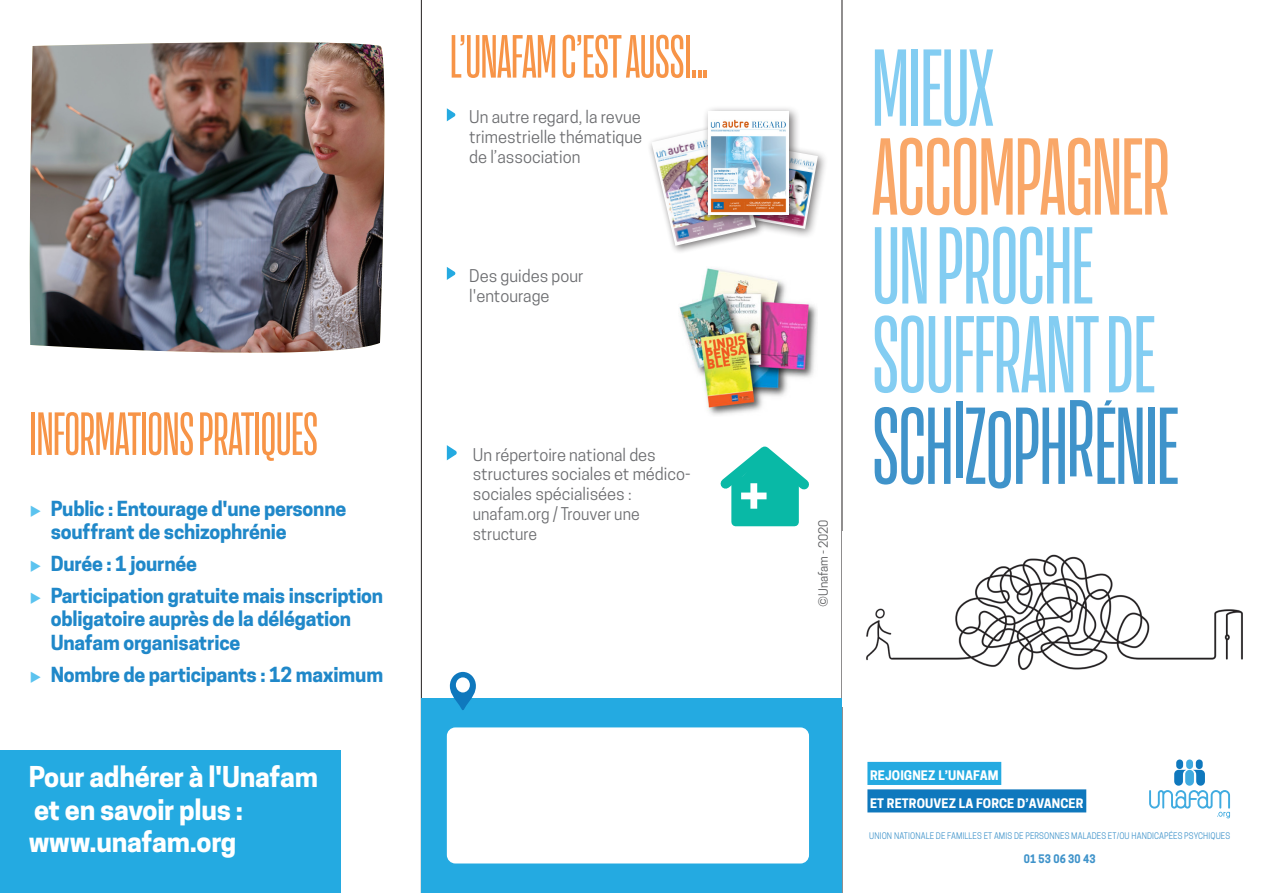
<style>
.page{position:relative;width:1263px;height:893px;background:#fff}
.page>*{position:absolute;margin:0;border:0;box-sizing:border-box;transform-origin:0 0}
.t1{font:106.8px/91.5px "Action Cond Regular Web Grade 2";letter-spacing:-.01em;color:#3f93ca}
.t2{font:106.8px "Action Cond Regular Web Grade 2";letter-spacing:-.01em;color:#83cdf2}
.t3{font:106.8px "Action Cond Regular Web Grade 2";letter-spacing:-.01em;color:#f9a768}
.Titre_1{font:59.55px "Action Cond Regular Web Grade 2";letter-spacing:-.01em;color:#f79447}
.t4{font:700 27px/32.4px "Cooper Hewitt";letter-spacing:-.01em;color:#fff}
.t5{font:700 19.5px/23.4px "Cooper Hewitt";letter-spacing:-.01em;color:#2088c9}
.t6{font:16.5px/19.8px "Cooper Hewitt";color:#6c6d70}
.t7{font:700 12.3px "Cooper Hewitt";letter-spacing:.01em;color:#fff}
.t8{font:12px "Cooper Hewitt";letter-spacing:-.01em;color:#57585a}
.t9{font:700 11.1px "Cooper Hewitt";letter-spacing:.015em;color:#3f93ca;scale:.93 1}
.t10{font:8.55px "Cooper Hewitt";letter-spacing:.015em;color:#3f93ca;scale:.93 1}
.s1{color:#83cdf2}
</style>
<div class="page">
<hr style="left:842px;top:0;width:1px;height:893px;background:#231f20">
<img style="left:29px;top:42px;width:356px;height:311px">
<div style="left:743px;top:141px;width:85px;height:99px;background:#231f20;opacity:.6"></div>
<img style="left:765px;top:146px;width:53px;height:83px">
<div style="left:647px;top:119px;width:118px;height:136px;background:#231f20;opacity:.6"></div>
<img style="left:651px;top:124px;width:105px;height:122px">
<div style="left:702px;top:105px;width:98px;height:121px;background:#231f20;opacity:.6"></div>
<img style="left:708px;top:111px;width:81px;height:104px">
<img style="left:679px;top:268px;width:138px;height:147px">
<hr style="left:421px;top:0;width:1px;height:893px;background:#231f20">
<svg style="left:720px;top:446px;width:89px;height:81px"></svg>
<div style="left:0;top:751px;width:340px;height:142px;background:#24aae1"></div>
<svg style="left:1149px;top:759px;width:81px;height:59px"></svg>
<div style="left:867px;top:762px;width:134px;height:23px;background:#24aae1"></div>
<div style="left:867px;top:789px;width:219px;height:23px;background:#0f78bd"></div>
<img style="left:842px;top:532px;width:401px;height:175px">
<div style="left:421px;top:698px;width:421px;height:195px;background:#24aae1"></div>
<svg style="left:450px;top:672px;width:26px;height:38px"></svg>
<div style="left:447px;top:727px;width:362px;height:136px;background:#fff;border-radius:9px"></div>
<svg style="left:447px;top:108px;width:9px;height:13px"></svg>
<svg style="left:447px;top:267px;width:9px;height:13px"></svg>
<svg style="left:447px;top:445px;width:10px;height:15px"></svg>
<p class="Titre_1" style="left:30px;top:403px;width:290px">INFORMATIONS PRATIQUES</p>
<p class="t5" style="left:51px;top:497px;width:297px">Public : Entourage d'une personne souffrant de schizophrénie</p>
<p class="t5" style="left:51px;top:552px;width:148px">Durée : 1 journée</p>
<p class="t5" style="left:51px;top:584px;width:334px">Participation gratuite mais inscription obligatoire auprès de la délégation<br>Unafam organisatrice</p>
<p class="t5" style="left:51px;top:663px;width:334px">Nombre de participants : 12 maximum</p>
<p class="t4" style="left:29px;top:761px;width:291px">Pour adhérer à l'Unafam et en savoir plus : www.unafam.org</p>
<p class="Titre_1" style="left:450px;top:25px;width:260px">L’UNAFAM C’EST AUSSI...</p>
<p class="t6" style="left:469px;top:107px;width:174px;text-align:justify">Un autre regard, la revue trimestrielle thématique de l’association</p>
<p class="t6" style="left:469px;top:266px;width:116px">Des guides pour l'entourage</p>
<p class="t6" style="left:473px;top:445px;width:219px">Un répertoire national des structures sociales et médico&shy;sociales spécialisées : unafam.org / Trouver une structure</p>
<p class="t8" style="left:816px;top:607px;width:89px;rotate:-90deg">©Unafam - 2020</p>
<p class="t2" style="left:872px;top:32px;width:124px">MIEUX</p>
<p class="t3" style="left:872px;top:121px;width:300px">ACCOMPAGNER</p>
<p class="t2" style="left:872px;top:210px;width:223px">UN PROCHE</p>
<p class="t1" style="left:872px;top:308px;width:308px"><span class="s1">SOUFFRANT DE<br></span>SCHIZOPHRÉNIE</p>
<p class="t7" style="left:870px;top:768px;width:130px">REJOIGNEZ L’UNAFAM</p>
<p class="t7" style="left:870px;top:796px;width:215px">ET RETROUVEZ LA FORCE D’AVANCER</p>
<p class="t10" style="left:869px;top:830px;width:390px">UNION NATIONALE DE FAMILLES ET AMIS DE PERSONNES MALADES ET/OU HANDICAPÉES PSYCHIQUES</p>
<p class="t9" style="left:1024px;top:852px;width:79px">01 53 06 30 43</p>
</div>
